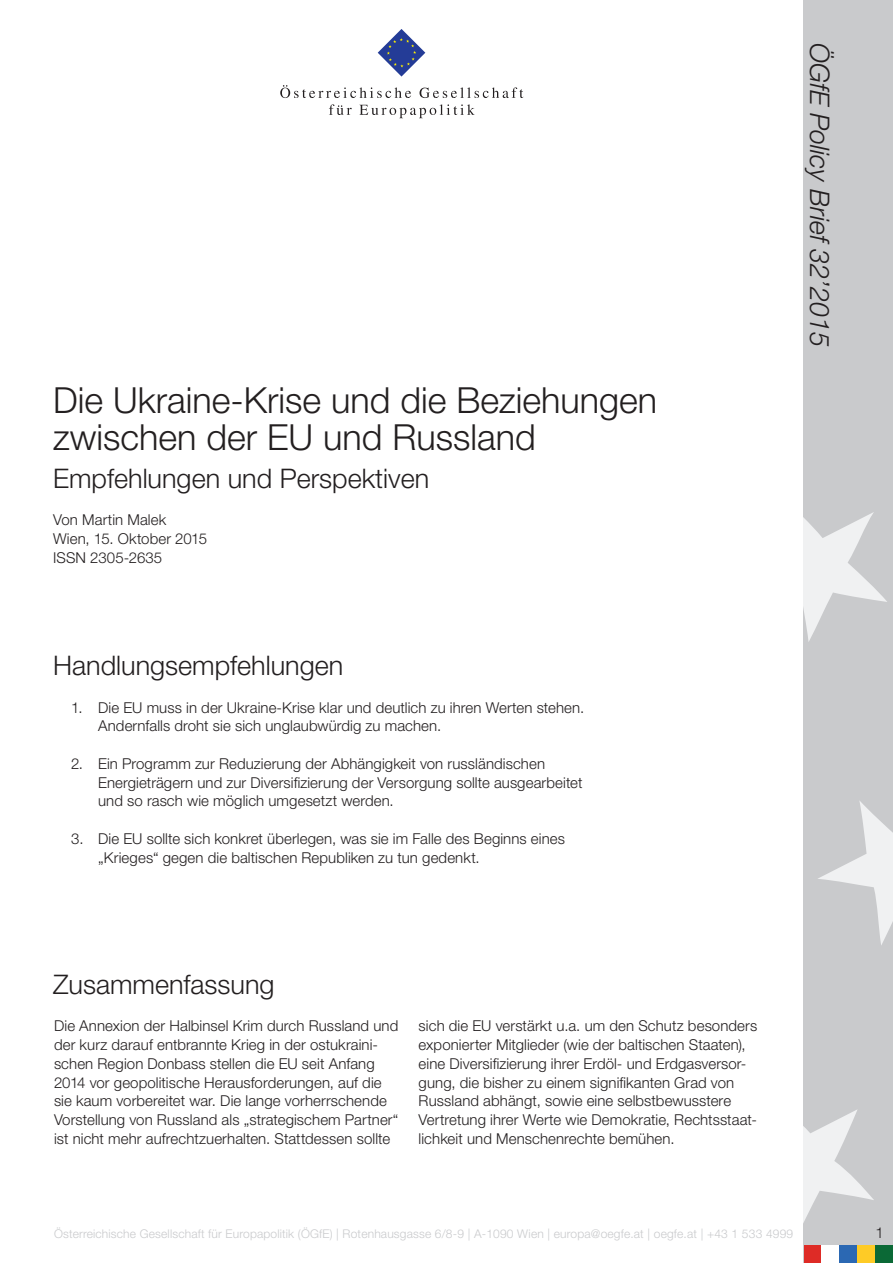
<style>
.page{position:relative;width:893px;height:1263px;background:#fff}
.page>*{position:absolute;margin:0;border:0;box-sizing:border-box;transform-origin:0 0}
.t1{font:300 36px/37.5px "Helvetica Neue LT Std";color:#231f20}
.Untertitel{font:300 27px "Helvetica Neue LT Std";color:#231f20}
.t2{font:italic 300 27px "Helvetica Neue LT Std";color:#231f20}
.Standard_Paragraph{font:300 15px/18.8px "Helvetica Neue LT Std";letter-spacing:.005em;color:#231f20}
.t3{font:300 12px "Helvetica Neue LT Std";letter-spacing:.015em;color:#c9cacc}
</style>
<div class="page">
<div style="left:804px;top:0;width:89px;height:1263px;background:#c9cacc"></div>
<svg style="left:804px;top:512px;width:83px;height:130px"></svg>
<svg style="left:818px;top:801px;width:75px;height:144px"></svg>
<svg style="left:804px;top:1110px;width:70px;height:111px"></svg>
<svg style="left:378px;top:29px;width:47px;height:48px"></svg>
<svg style="left:280px;top:85px;width:131px;height:13px"></svg>
<svg style="left:420px;top:87px;width:103px;height:11px"></svg>
<svg style="left:329px;top:104px;width:23px;height:11px"></svg>
<svg style="left:359px;top:104px;width:116px;height:14px"></svg>
<div style="left:857px;top:1245px;width:18px;height:18px;background:#fecb26"></div>
<div style="left:839px;top:1245px;width:18px;height:18px;background:#2b68b3"></div>
<div style="left:804px;top:1245px;width:17px;height:18px;background:#de2b26"></div>
<div style="left:875px;top:1245px;width:18px;height:18px;background:#0b6936"></div>
<div style="left:821px;top:1245px;width:18px;height:18px;background:#fff"></div>
<p class="t1" style="left:53px;top:380px;width:606px">Die Ukraine-Krise und die Beziehungen zwischen der EU und Russland</p>
<p class="Untertitel" style="left:53px;top:461px;width:378px">Empfehlungen und Perspektiven</p>
<p class="Standard_Paragraph" style="left:53px;top:510px;width:115px">Von Martin Malek</p>
<p class="Standard_Paragraph" style="left:53px;top:529px;width:155px">Wien, 15. Oktober 2015</p>
<p class="Standard_Paragraph" style="left:53px;top:547px;width:111px">ISSN 2305-2635</p>
<p class="Untertitel" style="left:53px;top:649px;width:292px">Handlungsempfehlungen</p>
<p class="Standard_Paragraph" style="left:98px;top:697px;width:488px;text-indent:-27px">1. Die EU muss in der Ukraine-Krise klar und deutlich zu ihren Werten stehen.<br>Andernfalls droht sie sich unglaubwürdig zu machen.</p>
<p class="Standard_Paragraph" style="left:98px;top:754px;width:486px;text-indent:-27px">2. Ein Programm zur Reduzierung der Abhängigkeit von russländischen<br>Energieträgern und zur Diversifizierung der Versorgung sollte ausgearbeitet und so rasch wie möglich umgesetzt werden.</p>
<p class="Standard_Paragraph" style="left:98px;top:829px;width:468px;text-indent:-27px">3. Die EU sollte sich konkret überlegen, was sie im Falle des Beginns eines „Krieges“ gegen die baltischen Republiken zu tun gedenkt.</p>
<p class="Untertitel" style="left:53px;top:968px;width:223px">Zusammenfassung</p>
<p class="Standard_Paragraph" style="left:54px;top:1016px;width:346px">Die Annexion der Halbinsel Krim durch Russland und der kurz darauf entbrannte Krieg in der ostukraini&shy;schen Region Donbass stellen die EU seit Anfang 2014 vor geopolitische Herausforderungen, auf die sie kaum vorbereitet war. Die lange vorherrschende Vorstellung von Russland als „strategischem Partner“ ist nicht mehr aufrechtzuerhalten. Stattdessen sollte</p>
<p class="Standard_Paragraph" style="left:419px;top:1016px;width:340px">sich die EU verstärkt u.a. um den Schutz besonders exponierter Mitglieder (wie der baltischen Staaten), eine Diversifizierung ihrer Erdöl- und Erdgasversor&shy;gung, die bisher zu einem signifikanten Grad von Russland abhängt, sowie eine selbstbewusstere Vertretung ihrer Werte wie Demokratie, Rechtsstaat&shy;lichkeit und Menschenrechte bemühen.</p>
<h2 class="t2" style="left:836px;top:43px;width:305px;rotate:90deg">ÖGfE Policy Brief 32’2015</h2>
<p class="t3" style="left:54px;top:1226px;width:741px">Österreichische Gesellschaft für Europapolitik (ÖGfE) | Rotenhausgasse 6/8-9 | A-1090 Wien | europa@oegfe.at | oegfe.at | +43 1 533 4999</p>
<p class="Standard_Paragraph" style="left:875px;top:1222px;width:10px">1</p>
</div>
